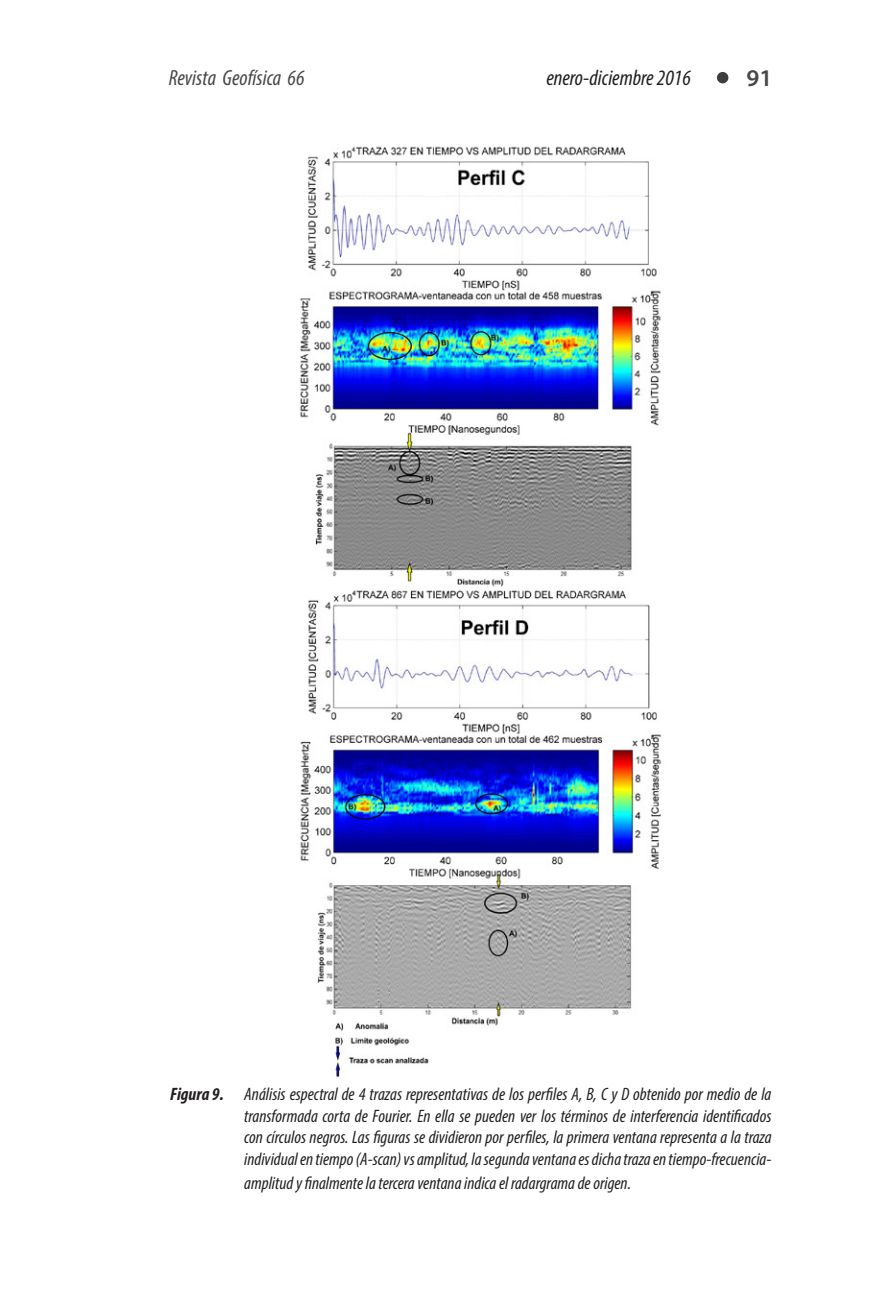
<style>
.page{position:relative;width:885px;height:1304px;background:#fff}
.page>*{position:absolute;margin:0;border:0;box-sizing:border-box;transform-origin:0 0}
.t1{font:600 24px "Myriad Pro";color:#464748}
.t2{font:italic condensed 22px "Myriad Pro";color:#231f20}
.t3{font:italic condensed 22px "Myriad Pro";color:#464748}
.t4{font:italic condensed 18px/21.6px "Myriad Pro";color:#231f20;text-align:justify}
.s1{font-weight:700}
</style>
<div class="page">
<div style="left:716px;top:72px;width:12px;height:11px;background:#3e3e3f;border-radius:50%"></div>
<img style="left:300px;top:146px;width:361px;height:932px">
<p class="t3" style="left:169px;top:64px;width:137px">Revista Geofísica 66</p>
<p class="t2" style="left:546px;top:64px;width:146px">enero-diciembre 2016</p>
<h1 class="t1" style="left:746px;top:63px;width:27px">91</h1>
<p class="t4" style="left:244px;top:1083px;width:529px;text-indent:-74px"><span class="s1">Figura 9.</span> Análisis espectral de 4 trazas representativas de los perfiles A, B, C y D obtenido por medio de la transformada corta de Fourier. En ella se pueden ver los términos de interferencia identificados con círculos negros. Las figuras se dividieron por perfiles, la primera ventana representa a la traza individual en tiempo (A-scan) vs amplitud, la segunda ventana es dicha traza en tiempo-frecuencia-</p>
<p class="t4" style="left:244px;top:1172px;width:388px">amplitud y finalmente la tercera ventana indica el radargrama de origen.</p>
</div>
